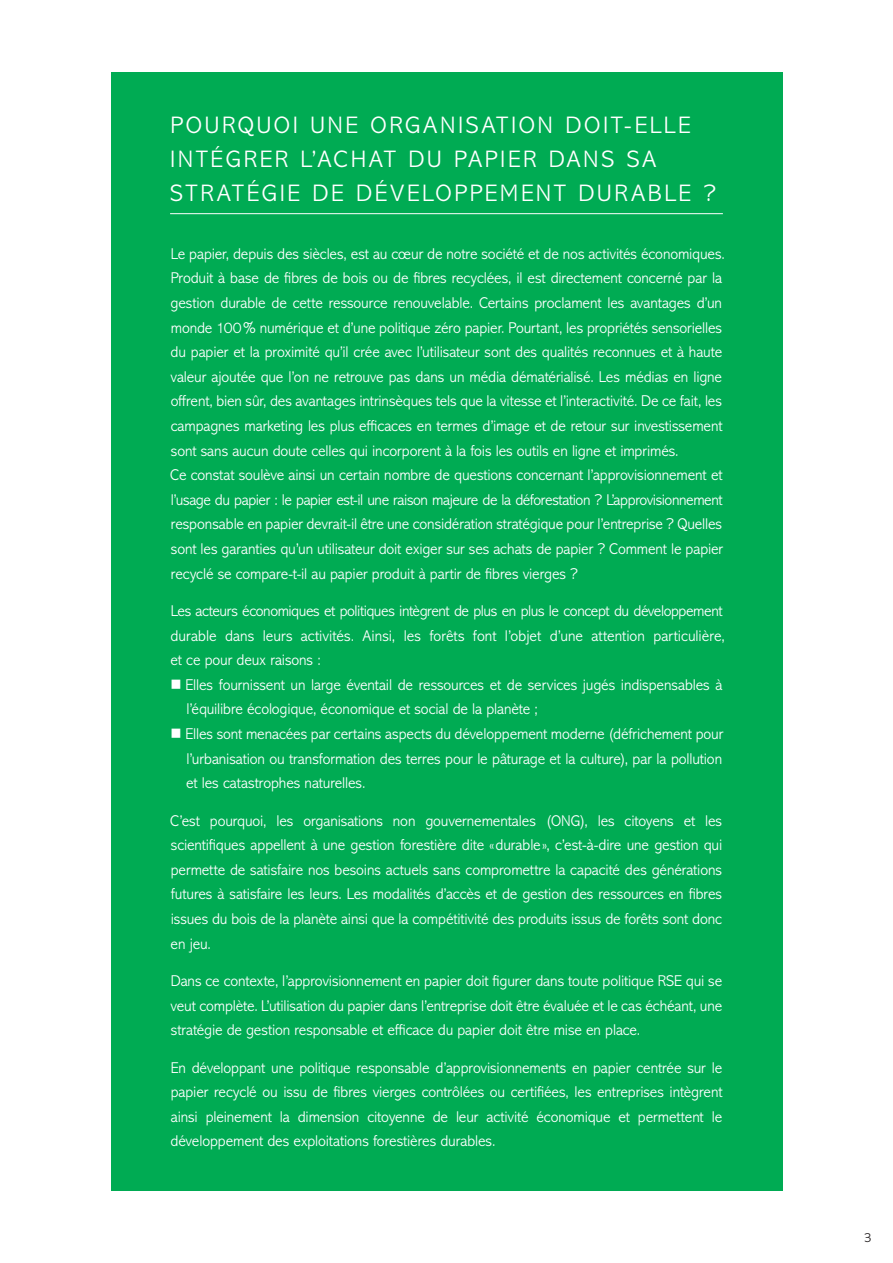
<style>
.page{position:relative;width:893px;height:1263px;background:#fff}
.page>*{position:absolute;margin:0;border:0;box-sizing:border-box;transform-origin:0 0}
.t1{font:300 24px/33.6px "Abadi MT Pro";letter-spacing:.105em;color:#fff}
.t2{font:300 15.75px/24.6px "Abadi MT Pro";letter-spacing:-.01em;color:#fff;text-align:justify;scale:.95 1}
.t3{font:300 13.5px "Abadi MT Pro";color:#231f20}
</style>
<div class="page">
<div style="left:111px;top:72px;width:671px;height:1119px;background:#00ab53"></div>
<hr style="left:170px;top:213px;width:553px;height:1px;background:#fff">
<h1 class="t1" style="left:170px;top:109px;width:547px">POURQUOI UNE ORGANISATION DOIT-ELLE<br>INTÉGRER L’ACHAT DU PAPIER DANS SA<br>STRATÉGIE DE DÉVELOPPEMENT DURABLE ?</h1>
<p class="t2" style="left:170px;top:241px;width:585px;text-align:left">Le papier, depuis des siècles, est au cœur de notre société et de nos activités économiques.<br>Produit à base de fibres de bois ou de fibres recyclées, il est directement concerné par la gestion durable de cette ressource renouvelable. Certains proclament les avantages d’un monde 100% numérique et d’une politique zéro papier. Pourtant, les propriétés sensorielles du papier et la proximité qu’il crée avec l’utilisateur sont des qualités reconnues et à haute valeur ajoutée que l’on ne retrouve pas dans un média dématérialisé. Les médias en ligne offrent, bien sûr, des avantages intrinsèques tels que la vitesse et l’interactivité. De ce fait, les campagnes marketing les plus efficaces en termes d’image et de retour sur investissement sont sans aucun doute celles qui incorporent à la fois les outils en ligne et imprimés.<br>Ce constat soulève ainsi un certain nombre de questions concernant l’approvisionnement et l’usage du papier : le papier est-il une raison majeure de la déforestation ? L’approvisionnement responsable en papier devrait-il être une considération stratégique pour l’entreprise ? Quelles sont les garanties qu’un utilisateur doit exiger sur ses achats de papier ? Comment le papier recyclé se compare-t-il au papier produit à partir de fibres vierges ?</p>
<p class="t2" style="left:171px;top:599px;width:585px;text-align:left">Les acteurs économiques et politiques intègrent de plus en plus le concept du développement durable dans leurs activités. Ainsi, les forêts font l’objet d’une attention particulière, et ce pour deux raisons :</p>
<p class="t2" style="left:186px;top:672px;width:566px;text-indent:-16px">■ Elles fournissent un large éventail de ressources et de services jugés indispensables à l’équilibre écologique, économique et social de la planète ;</p>
<p class="t2" style="left:186px;top:722px;width:567px;text-indent:-16px">■ Elles sont menacées par certains aspects du développement moderne (défrichement pour l’urbanisation ou transformation des terres pour le pâturage et la culture), par la pollution et les catastrophes naturelles.</p>
<p class="t2" style="left:170px;top:808px;width:583px">C’est pourquoi, les organisations non gouvernementales (ONG), les citoyens et les scientifiques appellent à une gestion forestière dite «durable», c’est-à-dire une gestion qui permette de satisfaire nos besoins actuels sans compromettre la capacité des générations futures à satisfaire les leurs. Les modalités d’accès et de gestion des ressources en fibres issues du bois de la planète ainsi que la compétitivité des produits issus de forêts sont donc en jeu.</p>
<p class="t2" style="left:170px;top:969px;width:582px">Dans ce contexte, l’approvisionnement en papier doit figurer dans toute politique RSE qui se veut complète. L’utilisation du papier dans l’entreprise doit être évaluée et le cas échéant, une stratégie de gestion responsable et efficace du papier doit être mise en place.</p>
<p class="t2" style="left:171px;top:1055px;width:582px">En développant une politique responsable d’approvisionnements en papier centrée sur le papier recyclé ou issu de fibres vierges contrôlées ou certifiées, les entreprises intègrent ainsi pleinement la dimension citoyenne de leur activité économique et permettent le développement des exploitations forestières durables.</p>
<p class="t3" style="left:864px;top:1230px;width:10px">3</p>
</div>
